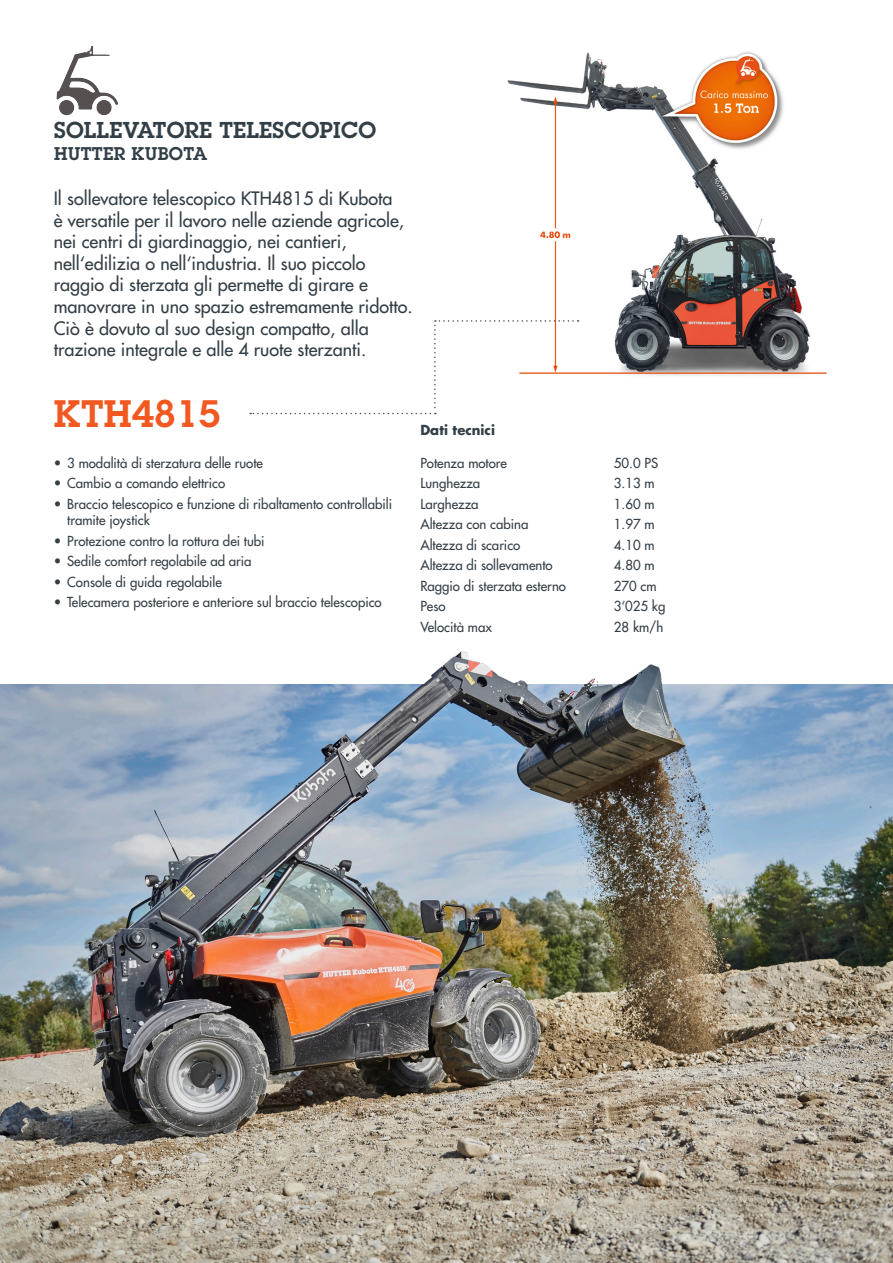
<style>
.page{position:relative;width:893px;height:1263px;background:#fff}
.page>*{position:absolute;margin:0;border:0;box-sizing:border-box;transform-origin:0 0}
.t1{font:600 37.5px "Lubalin Graph Std";letter-spacing:.01em;color:#f15921}
.t2{font:600 22.5px "Lubalin Graph Std";letter-spacing:.01em;color:#333f47}
.t3{font:18px/21.6px "Futura";color:#333f47}
.t4{font:600 18px "Lubalin Graph Std";letter-spacing:.02em;color:#333f47}
.t5{font:13.5px/16.2px "Futura";color:#333f47}
.t6{font:700 13.5px "Futura";color:#333f47}
</style>
<div class="page">
<img style="left:507px;top:52px;width:320px;height:324px">
<img style="left:0;top:684px;width:893px;height:579px">
<img style="left:0;top:651px;width:801px;height:34px">
<img style="left:56px;top:46px;width:63px;height:70px">
<svg style="left:250px;top:320px;width:329px;height:94px"></svg>
<h2 class="t2" style="left:54px;top:115px;width:323px">SOLLEVATORE TELESCOPICO</h2>
<h3 class="t4" style="left:54px;top:142px;width:155px">HUTTER KUBOTA</h3>
<p class="t3" style="left:54px;top:188px;width:361px">Il sollevatore telescopico KTH4815 di Kubota<br>è versatile per il lavoro nelle aziende agricole, nei centri di giardinaggio, nei cantieri, nell‘edilizia o nell‘industria. Il suo piccolo raggio di sterzata gli permette di girare e manovrare in uno spazio estremamente ridotto.<br>Ciò è dovuto al suo design compatto, alla trazione integrale e alle 4 ruote sterzanti.</p>
<h1 class="t1" style="left:54px;top:389px;width:168px">KTH4815</h1>
<p class="t5" style="left:54px;top:455px;width:211px">• 3 modalità di sterzatura delle ruote</p>
<p class="t5" style="left:54px;top:475px;width:173px">• Cambio a comando elettrico</p>
<p class="t5" style="left:67px;top:496px;width:327px;text-indent:-13px">• Braccio telescopico e funzione di ribaltamento controllabili tramite joystick</p>
<p class="t5" style="left:54px;top:533px;width:212px">• Protezione contro la rottura dei tubi</p>
<p class="t5" style="left:54px;top:553px;width:199px">• Sedile comfort regolabile ad aria</p>
<p class="t5" style="left:54px;top:573px;width:170px">• Console di guida regolabile</p>
<p class="t5" style="left:54px;top:594px;width:329px">• Telecamera posteriore e anteriore sul braccio telescopico</p>
<p class="t6" style="left:420px;top:421px;width:76px">Dati tecnici</p>
<p class="t5" style="left:420px;top:455px;width:88px">Potenza motore</p>
<p class="t5" style="left:614px;top:455px;width:46px">50.0 PS</p>
<p class="t5" style="left:420px;top:475px;width:61px">Lunghezza</p>
<p class="t5" style="left:614px;top:475px;width:42px">3.13 m</p>
<p class="t5" style="left:420px;top:496px;width:60px">Larghezza</p>
<p class="t5" style="left:614px;top:496px;width:42px">1.60 m</p>
<p class="t5" style="left:420px;top:516px;width:110px">Altezza con cabina</p>
<p class="t5" style="left:614px;top:516px;width:42px">1.97 m</p>
<p class="t5" style="left:420px;top:537px;width:101px">Altezza di scarico</p>
<p class="t5" style="left:614px;top:537px;width:42px">4.10 m</p>
<p class="t5" style="left:420px;top:557px;width:134px">Altezza di sollevamento</p>
<p class="t5" style="left:614px;top:557px;width:42px">4.80 m</p>
<p class="t5" style="left:420px;top:578px;width:147px">Raggio di sterzata esterno</p>
<p class="t5" style="left:614px;top:578px;width:44px">270 cm</p>
<p class="t5" style="left:420px;top:598px;width:27px">Peso</p>
<p class="t5" style="left:614px;top:598px;width:53px">3‘025 kg</p>
<p class="t5" style="left:420px;top:618px;width:73px">Velocità max</p>
<p class="t5" style="left:614px;top:618px;width:51px">28 km/h</p>
</div>
